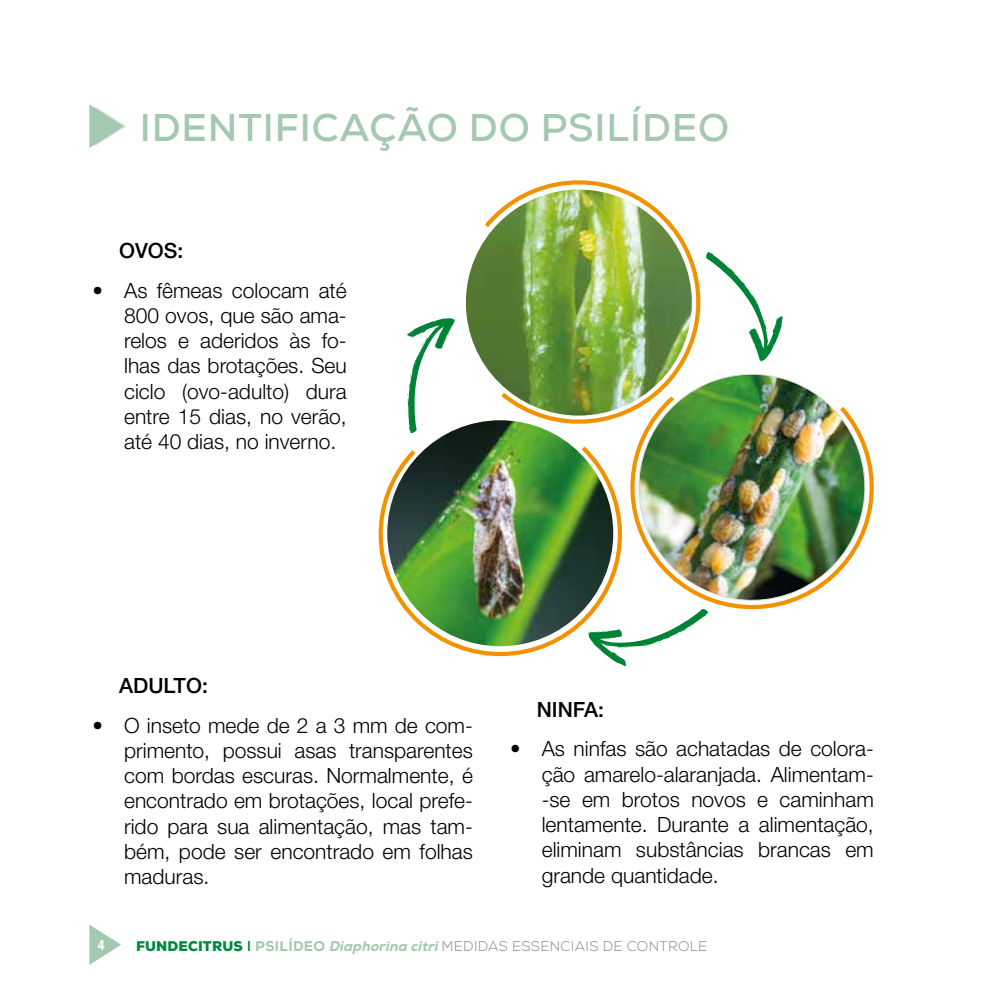
<style>
.page{position:relative;width:993px;height:993px;background:#fff}
.page>*{position:absolute;margin:0;border:0;box-sizing:border-box;transform-origin:0 0}
.t1{font:700 38.5px "Nexa";letter-spacing:.025em;color:#a4c8b0}
.t2{font:300 21px/25.2px "Helvetica Neue LT Std";color:#000;text-align:justify}
.t3{font:500 21px "Helvetica Neue LT Std";color:#000}
.t4{font:300 14px "Nexa";letter-spacing:.025em;color:#878787}
.t5{font:700 condensed 14px "Helvetica Neue LT Std";color:#fff}
.s1{font-weight:900;color:#008840}
.s2{font-family:"Helvetica Neue LT Std";font-weight:500;color:#008840}
.s3{font-weight:800;color:#a4c8b0}
.s4{font-weight:800;font-style:italic;color:#a4c8b0}
</style>
<div class="page">
<svg style="left:89px;top:925px;width:32px;height:39px"></svg>
<svg style="left:378px;top:443px;width:248px;height:224px"></svg>
<svg style="left:618px;top:443px;width:5px;height:165px"></svg>
<img style="left:387px;top:420px;width:226px;height:226px;border-radius:113px">
<svg style="left:587px;top:608px;width:119px;height:58px"></svg>
<svg style="left:480px;top:180px;width:221px;height:256px"></svg>
<svg style="left:706px;top:252px;width:76px;height:106px"></svg>
<img style="left:623px;top:358px;width:251px;height:257px">
<img style="left:465px;top:189px;width:226px;height:226px;border-radius:113px">
<svg style="left:406px;top:318px;width:49px;height:115px"></svg>
<svg style="left:89px;top:104px;width:37px;height:44px"></svg>
<h1 class="t1" style="left:140px;top:103px;width:590px">IDENTIFICAÇÃO DO PSILÍDEO</h1>
<p class="t3" style="left:119px;top:238px;width:66px">OVOS:</p>
<p class="t2" style="left:124px;top:277px;width:224px;text-indent:-32px">• As fêmeas colocam até 800 ovos, que são ama&shy;relos e aderidos às fo&shy;lhas das brotações. Seu ciclo (ovo-adulto) dura entre 15 dias, no verão, até 40 dias, no inverno.</p>
<p class="t3" style="left:119px;top:672px;width:90px">ADULTO:</p>
<p class="t2" style="left:124px;top:712px;width:350px;text-indent:-32px">• O inseto mede de 2 a 3 mm de com&shy;primento, possui asas transparentes com bordas escuras. Normalmente, é encontrado em brotações, local prefe&shy;rido para sua alimentação, mas tam&shy;bém, pode ser encontrado em folhas maduras.</p>
<p class="t3" style="left:536px;top:696px;width:69px">NINFA:</p>
<p class="t2" style="left:541px;top:735px;width:333px;text-indent:-32px">• As ninfas são achatadas de colora&shy;ção amarelo-alaranjada. Alimentam--se em brotos novos e caminham lentamente. Durante a alimentação, eliminam substâncias brancas em grande quantidade.</p>
<p class="t5" style="left:98px;top:936px;width:8px">4</p>
<p class="t4" style="left:136px;top:937px;width:572px"><span class="s1">FUNDECITRUS</span> <span class="s2">I</span> <span class="s3">PSILÍDEO</span> <span class="s4">Diaphorinacitri</span>MEDIDAS ESSENCIAIS DE CONTROLE</p>
</div>
